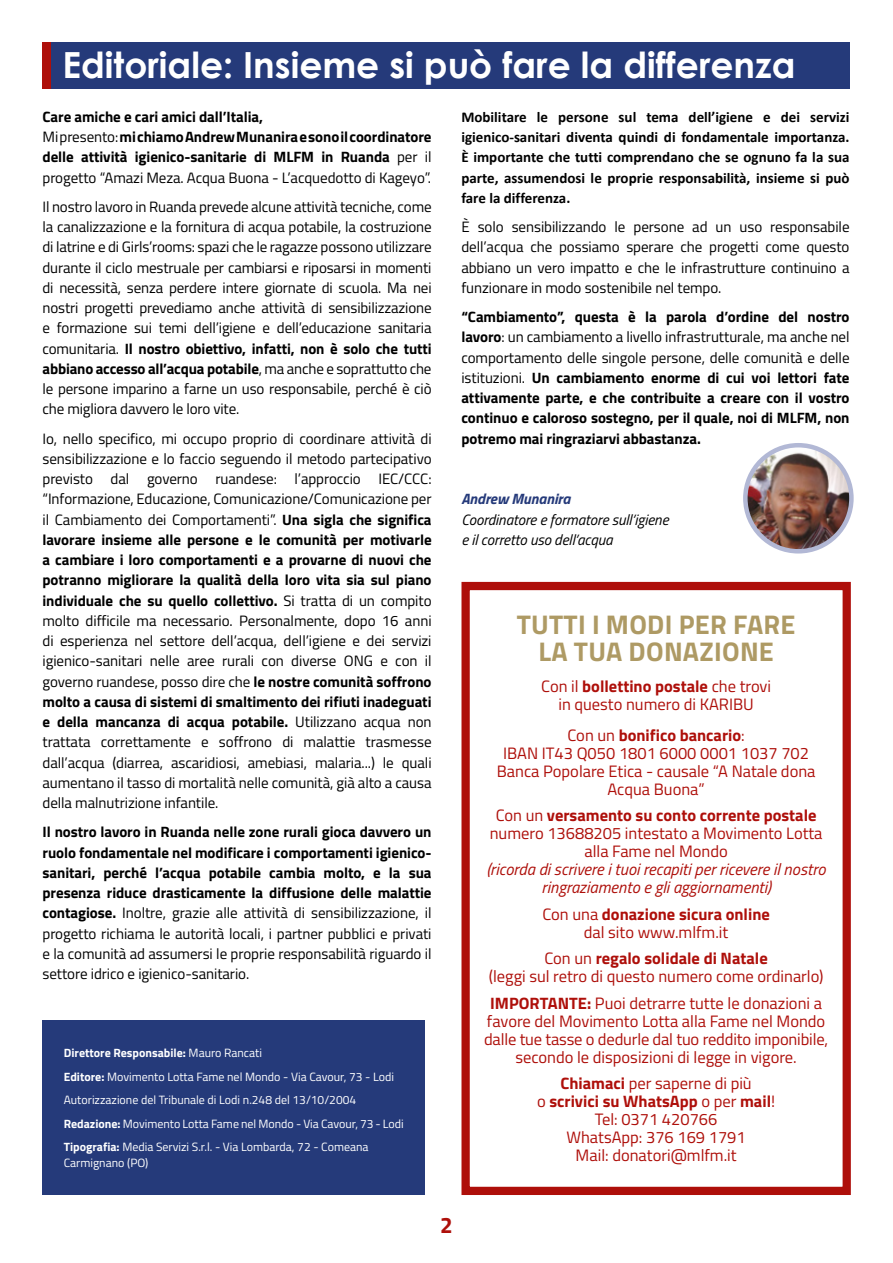
<style>
.page{position:relative;width:893px;height:1263px;background:#fff}
.page>*{position:absolute;margin:0;border:0;box-sizing:border-box;transform-origin:0 0}
.t1{font:700 36px "Century Gothic";color:#fff}
.t2{font:700 27px/27px "Titillium";letter-spacing:.01em;color:#ae9a64;text-align:center}
.t3{font:700 22.5px "Titillium";color:#ae0f0a}
.t4{font:16.5px/18px "Titillium";color:#ae0f0a;text-align:center}
.t5{font:italic 16.5px/18px "Titillium";color:#ae0f0a;text-align:center}
.t6{font:15px/20.2px "Titillium";letter-spacing:-.005em;color:#000;text-align:justify}
.t7{font:700 15px/20.2px "Titillium";letter-spacing:-.005em;color:#000;text-align:justify}
.t8{font:700 15px/20.2px "Calibri";color:#000;text-align:justify}
.t9{font:italic 15px/20.2px "Titillium";letter-spacing:-.005em;color:#000}
.t10{font:italic 700 15px "Titillium";letter-spacing:-.005em;color:#253a7a}
.t11{font:12px/23.5px "Titillium";color:#fff}
.s1{font-weight:400}
.s2{font-weight:700}
</style>
<div class="page">
<div style="left:43px;top:43px;width:807px;height:46px;background:#253a7a"></div>
<div style="left:43px;top:43px;width:8px;height:46px;background:#ae0f0a"></div>
<div style="left:43px;top:1020px;width:382px;height:174px;background:#253a7a"></div>
<div style="left:461px;top:582px;width:390px;height:613px;border:8px solid #ae0f0a"></div>
<img style="left:745px;top:445px;width:106px;height:106px;border-radius:53px">
<div style="left:743px;top:443px;width:111px;height:110px;border:4px solid #b2b8d5;border-radius:50%"></div>
<h1 class="t1" style="left:62px;top:38px;width:734px">Editoriale: Insieme si può fare la differenza</h1>
<p class="t7" style="left:43px;top:106px;width:391px;text-align:left">Care amiche e cari amici dall’Italia,<br><span class="s1">Mi presento:</span> mi chiamo Andrew Munanira e sono il coordinatore delle attività igienico-sanitarie di MLFM in Ruanda <span class="s1">per il progetto “Amazi Meza. Acqua Buona - L’acquedotto di Kageyo”.</span></p>
<p class="t6" style="left:43px;top:196px;width:391px">Il nostro lavoro in Ruanda prevede alcune attività tecniche, come la canalizzazione e la fornitura di acqua potabile, la costruzione di latrine e di Girls’rooms: spazi che le ragazze possono utilizzare durante il ciclo mestruale per cambiarsi e riposarsi in momenti di necessità, senza perdere intere giornate di scuola. Ma nei nostri progetti prevediamo anche attività di sensibilizzazione e formazione sui temi dell’igiene e dell’educazione sanitaria comunitaria. <span class="s2">Il nostro obiettivo, infatti, non è solo che tutti abbiano accesso all’acqua potabile</span>, ma anche e soprattutto che le persone imparino a farne un uso responsabile, perché è ciò che migliora davvero le loro vite.</p>
<p class="t6" style="left:43px;top:427px;width:391px">Io, nello specifico, mi occupo proprio di coordinare attività di sensibilizzazione e lo faccio seguendo il metodo partecipativo previsto dal governo ruandese: l’approccio IEC/CCC: “Informazione, Educazione, Comunicazione/Comunicazione per il Cambiamento dei Comportamenti”. <span class="s2">Una sigla che significa lavorare insieme alle persone e le comunità per motivarle a cambiare i loro comportamenti e a provarne di nuovi che potranno migliorare la qualità della loro vita sia sul piano individuale che su quello collettivo.</span> Si tratta di un compito molto difficile ma necessario. Personalmente, dopo 16 anni di esperienza nel settore dell’acqua, dell’igiene e dei servizi igienico-sanitari nelle aree rurali con diverse ONG e con il governo ruandese, posso dire che <span class="s2">le nostre comunità soffrono molto a causa di sistemi di smaltimento dei rifiuti inadeguati e della mancanza di acqua potabile.</span> Utilizzano acqua non trattata correttamente e soffrono di malattie trasmesse dall’acqua (diarrea, ascaridiosi, amebiasi, malaria...) le quali aumentano il tasso di mortalità nelle comunità, già alto a causa della malnutrizione infantile.</p>
<p class="t7" style="left:43px;top:821px;width:391px">Il nostro lavoro in Ruanda nelle zone rurali gioca davvero un ruolo fondamentale nel modificare i comportamenti igienico&shy;sanitari, perché l’acqua potabile cambia molto, e la sua presenza riduce drasticamente la diffusione delle malattie contagiose. <span class="s1">Inoltre, grazie alle attività di sensibilizzazione, il progetto richiama le autorità locali, i partner pubblici e privati e la comunità ad assumersi le proprie responsabilità riguardo il settore idrico e igienico-sanitario.</span></p>
<p class="t11" style="left:64px;top:1041px;width:342px"><span class="s2">Direttore Responsabile:</span> Mauro Rancati<br><span class="s2">Editore:</span> Movimento Lotta Fame nel Mondo - Via Cavour, 73 - Lodi Autorizzazione del Tribunale di Lodi n.248 del 13/10/2004<br><span class="s2">Redazione:</span> Movimento Lotta Fame nel Mondo - Via Cavour, 73 - Lodi <span class="s2">Tipografia:</span> Media Servizi S.r.l. - Via Lombarda, 72 - Comeana</p>
<p class="t11" style="left:64px;top:1150px;width:86px">Carmignano (PO)</p>
<p class="t8" style="left:461px;top:107px;width:390px">Mobilitare le persone sul tema dell’igiene e dei servizi igienico-sanitari diventa quindi di fondamentale importanza.<br>È importante che tutti comprendano che se ognuno fa la sua parte, assumendosi le proprie responsabilità, insieme si può fare la differenza.</p>
<p class="t6" style="left:461px;top:216px;width:390px">È solo sensibilizzando le persone ad un uso responsabile dell’acqua che possiamo sperare che progetti come questo abbiano un vero impatto e che le infrastrutture continuino a funzionare in modo sostenibile nel tempo.</p>
<p class="t7" style="left:461px;top:306px;width:390px">“Cambiamento”, questa è la parola d’ordine del nostro lavoro<span class="s1">: un cambiamento a livello infrastrutturale, ma anche nel comportamento delle singole persone, delle comunità e delle istituzioni.</span> Un cambiamento enorme di cui voi lettori fate attivamente parte, e che contribuite a creare con il vostro continuo e caloroso sostegno, per il quale, noi di MLFM, non potremo mai ringraziarvi abbastanza.</p>
<p class="t10" style="left:461px;top:487px;width:111px">Andrew Munanira</p>
<p class="t9" style="left:461px;top:508px;width:209px">Coordinatore e formatore sull’igiene e il corretto uso dell’acqua</p>
<h2 class="t2" style="left:517px;top:610px;width:280px">TUTTI I MODI PER FARE<br>LA TUA DONAZIONE</h2>
<p class="t4" style="left:541px;top:676px;width:231px">Con il <span class="s2">bollettino postale</span> che trovi in questo numero di KARIBU</p>
<p class="t4" style="left:497px;top:725px;width:320px">Con un <span class="s2">bonifico bancario</span>:<br>IBAN IT43 Q050 1801 6000 0001 1037 702<br>Banca Popolare Etica - causale “A Natale dona<br>Acqua Buona”</p>
<p class="t4" style="left:490px;top:805px;width:334px">Con un <span class="s2">versamento su conto corrente postale </span>numero 13688205 intestato a Movimento Lotta alla Fame nel Mondo</p>
<p class="t5" style="left:487px;top:859px;width:340px">(ricorda di scrivere i tuoi recapiti per ricevere il nostro ringraziamento e gli aggiornamenti)</p>
<p class="t4" style="left:542px;top:904px;width:229px">Con una <span class="s2">donazione sicura online </span>dal sito www.mlfm.it</p>
<p class="t4" style="left:489px;top:948px;width:336px">Con un <span class="s2">regalo solidale di Natale<br></span>(leggi sul retro di questo numero come ordinarlo)</p>
<p class="t4" style="left:484px;top:993px;width:346px"><span class="s2">IMPORTANTE:</span> Puoi detrarre tutte le donazioni a favore del Movimento Lotta alla Fame nel Mondo dalle tue tasse o dedurle dal tuo reddito imponibile, secondo le disposizioni di legge in vigore.</p>
<p class="t4" style="left:537px;top:1073px;width:240px"><span class="s2">Chiamaci</span> per saperne di più<br>o <span class="s2">scrivici su WhatsApp</span> o per <span class="s2">mail</span>!<br>Tel: 0371 420766<br>WhatsApp: 376 169 1791<br>Mail: donatori@mlfm.it</p>
<h3 class="t3" style="left:440px;top:1208px;width:14px">2</h3>
</div>
